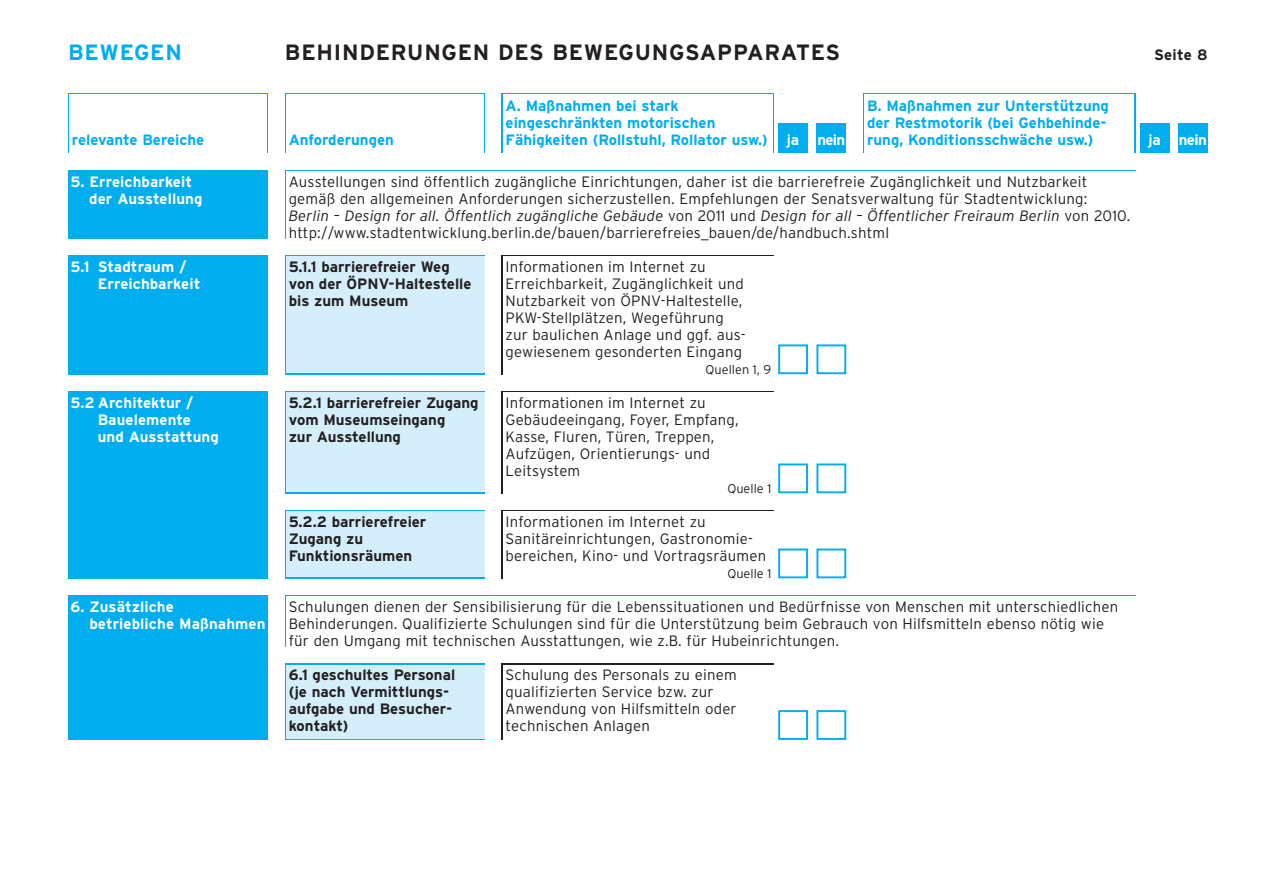
<style>
.page{position:relative;width:1263px;height:893px;background:#fff}
.page>*{position:absolute;margin:0;border:0;box-sizing:border-box;transform-origin:0 0}
.t1{font:700 22.2px "Interstate";letter-spacing:.035em;color:#231f20}
.t2{font:700 22.2px "Interstate";letter-spacing:.035em;color:#00aeef}
.t3{font:300 15px/17px "Interstate";letter-spacing:.015em;color:#231f20}
.t4{font:700 15px/17px "Interstate";color:#231f20}
.t5{font:700 15px/17px "Interstate";color:#00aeef}
.t6{font:700 15px/17px "Interstate";letter-spacing:.005em;color:#fff}
.t7{font:300 12.75px "Interstate";color:#231f20}
.s1{font-style:italic}
</style>
<div class="page">
<div style="left:285px;top:510px;width:200px;height:68px;background:#d4effb"></div>
<div style="left:285px;top:391px;width:200px;height:102px;background:#00aeef"></div>
<div style="left:286px;top:392px;width:199px;height:100px;background:#d4effb"></div>
<div style="left:68px;top:391px;width:200px;height:187px;background:#00aeef"></div>
<svg style="left:68px;top:94px;width:200px;height:59px"></svg>
<svg style="left:502px;top:94px;width:272px;height:59px"></svg>
<svg style="left:863px;top:94px;width:272px;height:59px"></svg>
<div style="left:69px;top:95px;width:198px;height:58px;background:#fff"></div>
<div style="left:503px;top:95px;width:270px;height:58px;background:#fff"></div>
<div style="left:864px;top:95px;width:270px;height:58px;background:#fff"></div>
<div style="left:778px;top:123px;width:30px;height:30px;background:#00aeef"></div>
<div style="left:816px;top:123px;width:30px;height:30px;background:#00aeef"></div>
<div style="left:1140px;top:123px;width:29px;height:30px;background:#00aeef"></div>
<div style="left:1178px;top:123px;width:30px;height:30px;background:#00aeef"></div>
<svg style="left:778px;top:463px;width:69px;height:116px"></svg>
<div style="left:502px;top:663px;width:272px;height:77px;background:#231f20"></div>
<div style="left:285px;top:663px;width:200px;height:77px;background:#00aeef"></div>
<div style="left:286px;top:665px;width:199px;height:74px;background:#d4effb"></div>
<div style="left:503px;top:665px;width:271px;height:83px;background:#fff"></div>
<svg style="left:778px;top:710px;width:69px;height:30px"></svg>
<div style="left:285px;top:255px;width:200px;height:119px;background:#00aeef"></div>
<div style="left:286px;top:256px;width:199px;height:117px;background:#d4effb"></div>
<svg style="left:778px;top:344px;width:69px;height:31px"></svg>
<div style="left:68px;top:255px;width:200px;height:119px;background:#00aeef"></div>
<div style="left:68px;top:595px;width:200px;height:145px;background:#00aeef"></div>
<div style="left:68px;top:170px;width:200px;height:68px;background:#00aeef"></div>
<h1 class="t2" style="left:68px;top:43px;width:115px">BEWEGEN</h1>
<h1 class="t1" style="left:285px;top:43px;width:557px">BEHINDERUNGEN DES BEWEGUNGSAPPARATES</h1>
<p class="t4" style="left:1154px;top:47px;width:55px">Seite 8</p>
<p class="t5" style="left:72px;top:132px;width:134px">relevante Bereiche</p>
<p class="t5" style="left:289px;top:132px;width:107px">Anforderungen</p>
<p class="t5" style="left:506px;top:98px;width:264px">A. Maßnahmen bei stark eingeschränkten motorischen<br>Fähigkeiten (Rollstuhl, Rollator usw.)</p>
<p class="t5" style="left:867px;top:98px;width:243px">B. Maßnahmen zur Unterstützung der Restmotorik (bei Geh behinde -</p>
<p class="t6" style="left:787px;top:132px;width:60px">ja nein</p>
<p class="t5" style="left:867px;top:132px;width:228px">rung, Konditionsschwäche usw.)</p>
<p class="t6" style="left:1148px;top:132px;width:60px">ja nein</p>
<p class="t6" style="left:89px;top:175px;width:115px;text-indent:-19px">5. Erreichbarkeit der Ausstellung</p>
<p class="t3" style="left:289px;top:175px;width:843px">Ausstellungen sind öffentlich zugängliche Einrichtungen, daher ist die barrierefreie Zugänglichkeit und Nutzbarkeit gemäß den allgemeinen Anforderungen sicherzustellen. Empfehlungen der Senatsverwaltung für Stadtentwicklung:<br><span class="s1">Berlin</span> – <span class="s1">Design for all. Öffentlich zugängliche Gebäude</span> von 2011 und <span class="s1">Design for all – Öffentlicher Freiraum Berlin</span> von 2010. http://www.stadtentwicklung.berlin.de/bauen/barrierefreies_bauen/de/handbuch.shtml</p>
<p class="t6" style="left:98px;top:260px;width:104px;text-indent:-27px">5.1 Stadtraum /<br>Erreichbarkeit</p>
<p class="t6" style="left:98px;top:396px;width:123px;text-indent:-27px">5.2 Architektur /<br>Bauelemente und Ausstattung</p>
<p class="t4" style="left:289px;top:260px;width:184px">5.1.1 barrierefreier Weg von der ÖPNV-Haltestelle bis zum Museum</p>
<p class="t3" style="left:506px;top:260px;width:241px">Informationen im Internet zu Erreichbarkeit, Zugänglichkeit und Nutzbarkeit von ÖPNV-Haltestelle, PKW-Stellplätzen, Wegeführung zur baulichen Anlage und ggf. aus&shy;gewiesenem gesonderten Eingang</p>
<p class="t7" style="left:706px;top:365px;width:67px">Quellen 1, 9</p>
<p class="t4" style="left:289px;top:396px;width:191px">5.2.1 barrierefreier Zugang vom Museums eingang<br>zur Ausstellung</p>
<p class="t3" style="left:506px;top:396px;width:234px">Informationen im Internet zu<br>Gebäude eingang, Foyer, Empfang,<br>Kasse, Fluren, Türen, Treppen,<br>Aufzügen, Orientierungs- und<br>Leitsystem</p>
<p class="t7" style="left:727px;top:484px;width:46px">Quelle 1</p>
<p class="t4" style="left:289px;top:515px;width:139px">5.2.2 barrierefreier<br>Zugang zu<br>Funktions räumen</p>
<p class="t3" style="left:506px;top:515px;width:262px">Informationen im Internet zu<br>Sanitäreinrichtungen, Gastronomie - bereichen, Kino- und Vortragsräumen</p>
<p class="t7" style="left:727px;top:569px;width:46px">Quelle 1</p>
<p class="t6" style="left:89px;top:600px;width:178px;text-indent:-19px">6. Zusätzliche<br>betriebliche Maßnahmen</p>
<p class="t3" style="left:289px;top:600px;width:831px">Schulungen dienen der Sensibilisierung für die Lebenssituationen und Bedürfnisse von Menschen mit unterschiedlichen<br>Behinderungen. Qualifizierte Schulungen sind für die Unterstützung beim Gebrauch von Hilfsmitteln ebenso nötig wie für den Umgang mit technischen Ausstattungen, wie z.B. für Hubeinrichtungen.</p>
<p class="t4" style="left:289px;top:668px;width:168px">6.1 geschultes Personal (je nach Vermittlungs - aufgabe und Besucher - kontakt)</p>
<p class="t3" style="left:506px;top:668px;width:233px">Schulung des Personals zu einem qualifizierten Service bzw. zur<br>Anwendung von Hilfsmitteln oder technischen Anlagen</p>
</div>
